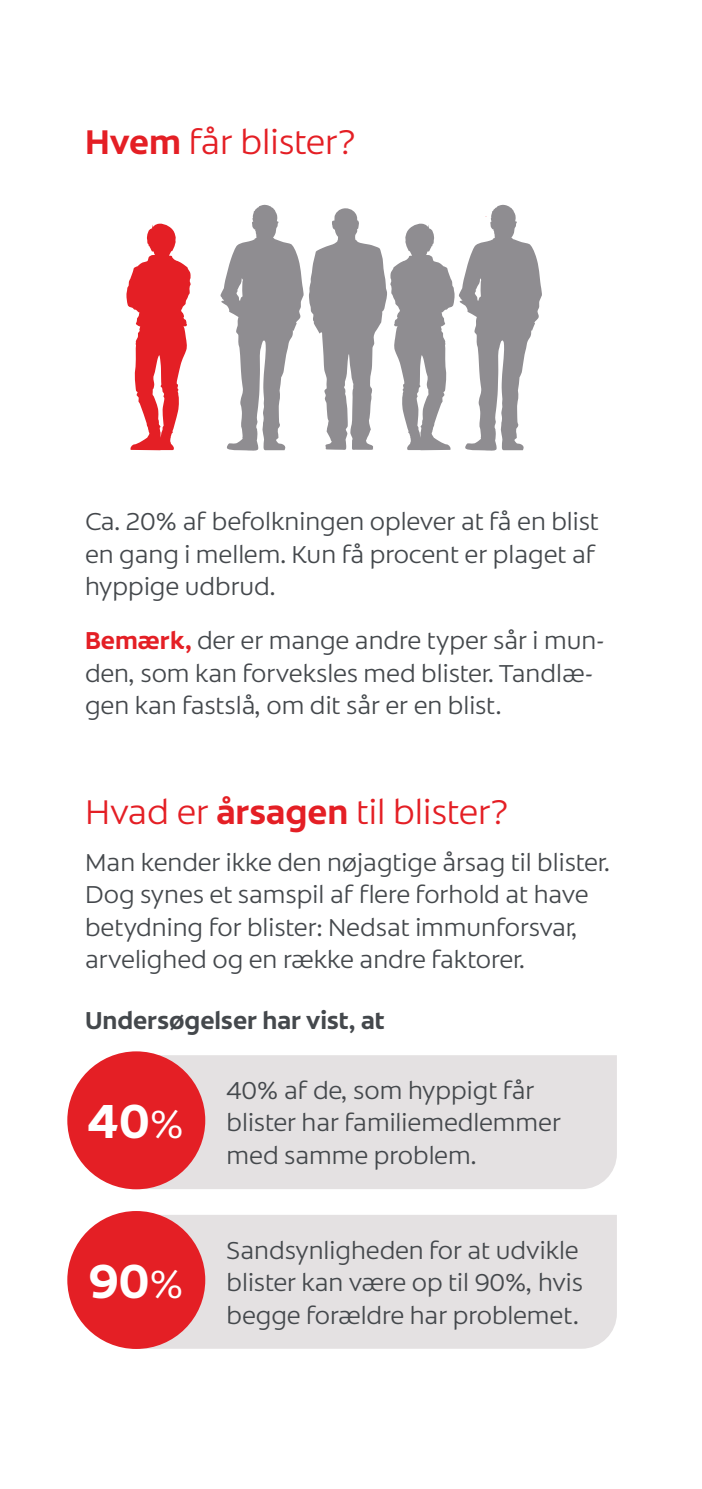
<style>
.page{position:relative;width:702px;height:1489px;background:#fff}
.page>*{position:absolute;margin:0;border:0;box-sizing:border-box;transform-origin:0 0}
.t1{font:700 48.75px "Colgate Ready";color:#fff}
.t2{font:300 35px "Colgate Ready";color:#e41f25}
.t3{font:300 25px/32.5px "Colgate Ready";color:#44484c}
.t4{font:700 25px "Colgate Ready";color:#44484c}
.s1{font-weight:700}
.s2{font-weight:700;color:#e41f25}
.s3{font-weight:300;font-size:40px}
</style>
<div class="page">
<div style="left:150px;top:1055px;width:467px;height:133px;background:#e4e1e2"></div>
<div style="left:144px;top:1215px;width:473px;height:133px;background:#e4e1e2"></div>
<svg style="left:126px;top:223px;width:65px;height:227px"></svg>
<svg style="left:220px;top:205px;width:322px;height:246px"></svg>
<div style="left:67px;top:1051px;width:138px;height:138px;background:#e41f25;border-radius:50%"></div>
<div style="left:67px;top:1210px;width:138px;height:138px;background:#e41f25;border-radius:50%"></div>
<h2 class="t2" style="left:85px;top:119px;width:271px"><span class="s1">Hvem</span> får blister?</h2>
<p class="t3" style="left:85px;top:505px;width:515px">Ca. 20% af befolkningen oplever at få en blist en gang i mellem. Kun få procent er plaget af hyppige udbrud.</p>
<p class="t3" style="left:85px;top:624px;width:520px"><span class="s2">Bemærk,</span> der er mange andre typer sår i mun&shy;den, som kan forveksles med blister. Tandlæ&shy;gen kan fastslå, om dit sår er en blist.</p>
<h2 class="t2" style="left:85px;top:789px;width:424px">Hvad er <span class="s1">årsagen</span> til blister?</h2>
<p class="t3" style="left:85px;top:845px;width:526px">Man kender ikke den nøjagtige årsag til blister.<br>Dog synes et samspil af flere forhold at have betydning for blister: Nedsat immunforsvar, arvelighed og en række andre faktorer.</p>
<p class="t4" style="left:85px;top:1003px;width:301px">Undersøgelser har vist, at</p>
<h1 class="t1" style="left:88px;top:1088px;width:98px">40<span class="s3">%</span></h1>
<h1 class="t1" style="left:89px;top:1247px;width:97px">90<span class="s3">%</span></h1>
<p class="t3" style="left:226px;top:1073px;width:336px">40% af de, som hyppigt får blister har familiemedlemmer med samme problem.</p>
<p class="t3" style="left:226px;top:1233px;width:358px">Sandsynligheden for at udvikle blister kan være op til 90%, hvis begge forældre har problemet.</p>
</div>
